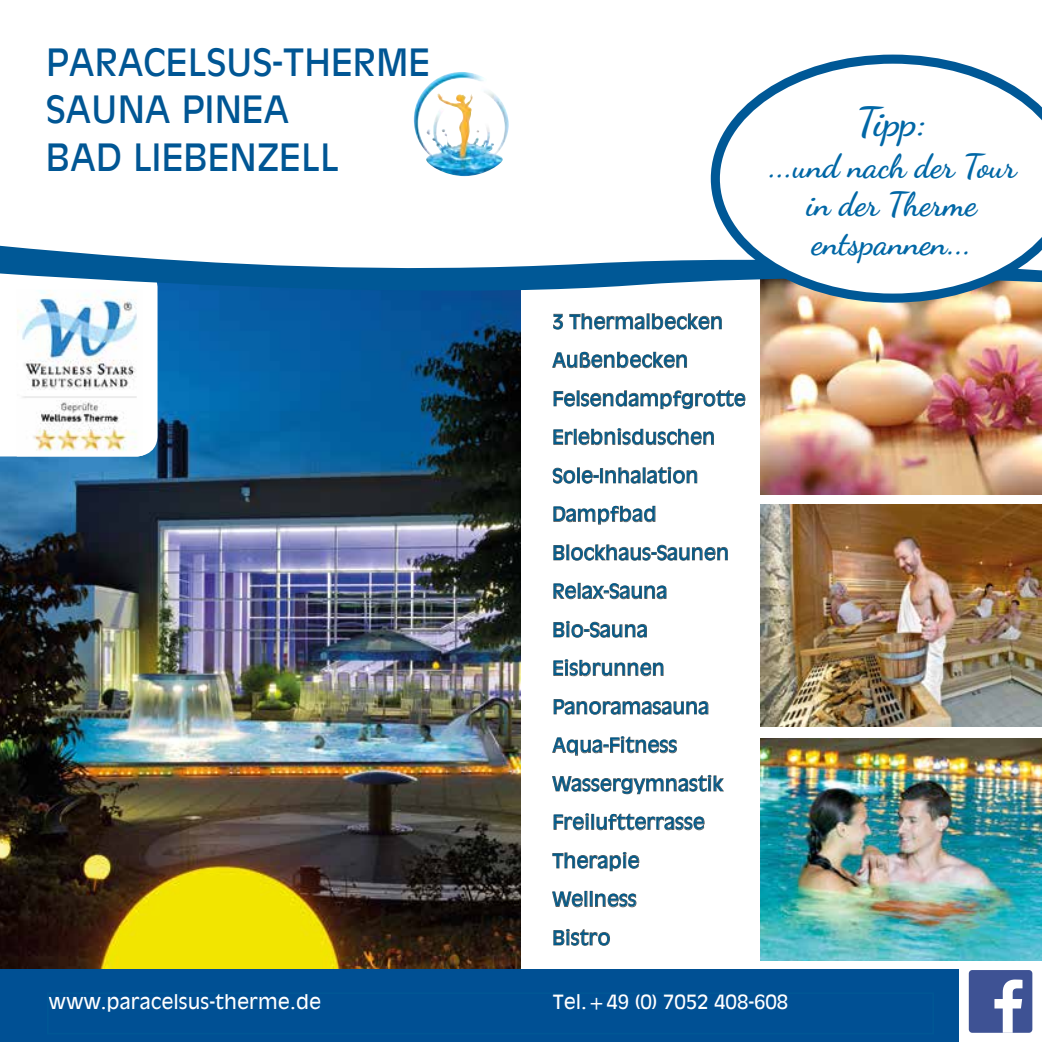
<style>
.page{position:relative;width:1042px;height:1042px;background:#fff}
.page>*{position:absolute;margin:0;border:0;box-sizing:border-box;transform-origin:0 0}
.t1{font:700 40.25px "Dancing Script";color:#0067a6}
.t2{font:36.75px/47.2px "Antique Olive";color:#005694}
.t3{font:700 33.25px/38.5px "Dancing Script";color:#0067a6;text-align:center}
.t4{font:19.25px/38.5px "Antique Olive";color:#015a8a}
.t5{font:19.25px "Antique Olive";color:#fff}
</style>
<div class="page">
<img style="left:0;top:316px;width:521px;height:653px">
<img style="left:414px;top:86px;width:94px;height:90px">
<svg style="left:553px;top:316px;width:10px;height:13px"></svg>
<svg style="left:570px;top:316px;width:151px;height:13px"></svg>
<svg style="left:553px;top:352px;width:133px;height:16px"></svg>
<svg style="left:554px;top:390px;width:191px;height:19px"></svg>
<svg style="left:554px;top:429px;width:159px;height:16px"></svg>
<svg style="left:553px;top:467px;width:144px;height:16px"></svg>
<svg style="left:554px;top:506px;width:101px;height:18px"></svg>
<svg style="left:554px;top:545px;width:173px;height:15px"></svg>
<svg style="left:554px;top:583px;width:112px;height:16px"></svg>
<svg style="left:554px;top:621px;width:92px;height:16px"></svg>
<svg style="left:554px;top:660px;width:109px;height:16px"></svg>
<svg style="left:554px;top:699px;width:154px;height:15px"></svg>
<svg style="left:553px;top:737px;width:123px;height:18px"></svg>
<svg style="left:552px;top:775px;width:171px;height:19px"></svg>
<svg style="left:554px;top:814px;width:150px;height:16px"></svg>
<svg style="left:553px;top:852px;width:86px;height:19px"></svg>
<svg style="left:552px;top:891px;width:84px;height:16px"></svg>
<svg style="left:554px;top:929px;width:55px;height:16px"></svg>
<div style="left:0;top:969px;width:959px;height:73px;background:#005094"></div>
<svg style="left:0;top:316px;width:157px;height:140px"></svg>
<img style="left:17px;top:316px;width:126px;height:140px">
<div style="left:969px;top:970px;width:63px;height:63px;background:#3e5294;border-radius:3px"></div>
<svg style="left:994px;top:979px;width:28px;height:54px"></svg>
<img style="left:760px;top:738px;width:282px;height:222px">
<img style="left:760px;top:504px;width:282px;height:223px">
<img style="left:760px;top:316px;width:282px;height:179px">
<svg style="left:0;top:245px;width:1042px;height:71px"></svg>
<svg style="left:711px;top:55px;width:331px;height:248px"></svg>
<h2 class="t2" style="left:46px;top:38px;width:386px">PARACELSUS-THERME<br>SAUNA PINEA<br>BAD LIEBENZELL</h2>
<p class="t4" style="left:552px;top:302px;width:195px">3 Thermalbecken<br>Außenbecken<br>Felsendampfgrotte<br>Erlebnisduschen<br>Sole-Inhalation<br>Dampfbad<br>Blockhaus-Saunen<br>Relax-Sauna<br>Bio-Sauna<br>Eisbrunnen<br>Panoramasauna<br>Aqua-Fitness<br>Wassergymnastik<br>Freiluftterrasse<br>Therapie<br>Wellness<br>Bistro</p>
<h1 class="t1" style="left:856px;top:96px;width:72px">Tipp:</h1>
<h3 class="t3" style="left:768px;top:146px;width:249px">...und nach der Tour in der Therme entspannen...</h3>
<p class="t5" style="left:49px;top:989px;width:274px">www.paracelsus-therme.de</p>
<p class="t5" style="left:553px;top:989px;width:237px">Tel.+49 (0) 7052 408-608</p>
</div>
